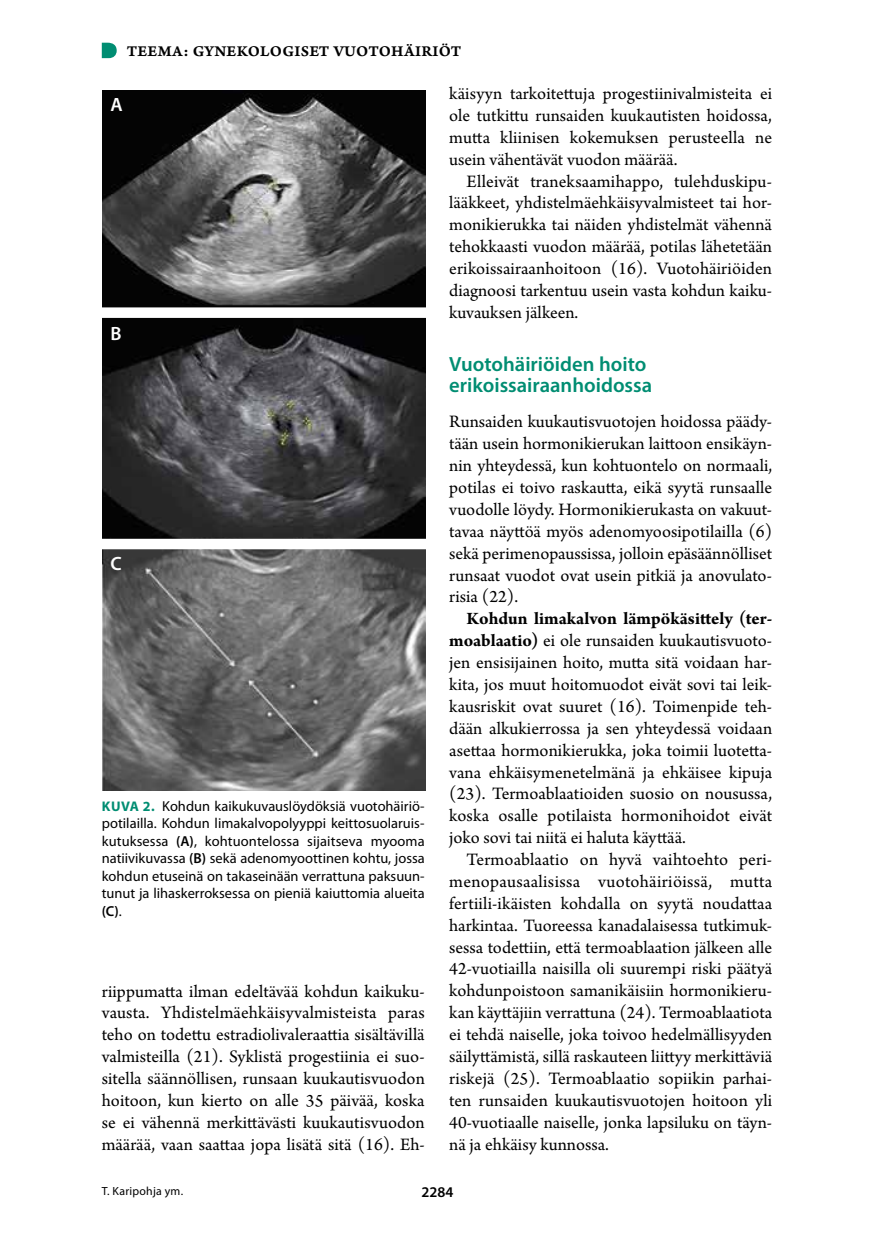
<style>
.page{position:relative;width:874px;height:1241px;background:#fff}
.page>*{position:absolute;margin:0;border:0;box-sizing:border-box;transform-origin:0 0}
.t1{font:600 20.65px/21.9px "Myriad Pro";color:#008d72}
.t2{font:600 19.25px "Myriad Pro";color:#fff}
.t3{font:18.38px/21.9px "Arno Pro";color:#000;text-align:justify}
.t4{font:15.75px "Arno Pro Smbd Caption";letter-spacing:.015em;color:#000}
.t5{font:600 14.88px "Myriad Pro";color:#000}
.t6{font:14.35px/17.5px "Myriad Pro";color:#000;text-align:justify}
.t7{font:11.9px "Myriad Pro";letter-spacing:.02em;color:#000}
.s1{font-weight:700;font-size:14px;color:#008d72}
.s2{font-weight:600}
.s3{font-weight:700}
</style>
<div class="page">
<svg style="left:102px;top:43px;width:15px;height:15px"></svg>
<img style="left:102px;top:91px;width:323px;height:699px">
<div style="left:99px;top:307px;width:330px;height:11px;background:#fff"></div>
<div style="left:99px;top:538px;width:330px;height:11px;background:#fff"></div>
<p class="t4" style="left:127px;top:41px;width:336px">TEEMA: GYNEKOLOGISET VUOTOHÄIRIÖT</p>
<p class="t2" style="left:110px;top:92px;width:14px">A</p>
<p class="t2" style="left:110px;top:321px;width:13px">B</p>
<p class="t2" style="left:110px;top:551px;width:13px">C</p>
<p class="t6" style="left:102px;top:796px;width:324px"><span class="s1">KUVA 2.</span> Kohdun kaikukuvauslöydöksiä vuotohäiriö&shy;potilailla. Kohdun limakalvopolyyppi keittosuolaruis&shy;kutuksessa <span class="s2">(A)</span>, kohtuontelossa sijaitseva myooma natiivikuvassa <span class="s2">(B)</span> sekä adenomyoottinen kohtu, jossa kohdun etuseinä on takaseinään verrattuna paksuun&shy;tunut ja lihaskerroksessa on pieniä kaiuttomia alueita <span class="s2">(C)</span>.</p>
<p class="t3" style="left:102px;top:980px;width:324px">riippumatta ilman edeltävää kohdun kaikuku&shy;vausta. Yhdistelmäehkäisyvalmisteista paras teho on todettu estradiolivaleraattia sisältävillä valmisteilla (21). Syklistä progestiinia ei suo&shy;sitella säännöllisen, runsaan kuukautisvuodon hoitoon, kun kierto on alle 35 päivää, koska se ei vähennä merkittävästi kuukautisvuodon määrää, vaan saattaa jopa lisätä sitä (16). Eh-</p>
<p class="t3" style="left:449px;top:83px;width:324px">käisyyn tarkoitettuja progestiinivalmisteita ei ole tutkittu runsaiden kuukautisten hoidossa, mutta kliinisen kokemuksen perusteella ne usein vähentävät vuodon määrää.</p>
<p class="t3" style="left:449px;top:171px;width:324px;text-indent:17px">Elleivät traneksaamihappo, tulehduskipu&shy;lääkkeet, yhdistelmäehkäisyvalmisteet tai hor&shy;monikierukka tai näiden yhdistelmät vähennä tehokkaasti vuodon määrää, potilas lähetetään erikoissairaanhoitoon (16). Vuotohäiriöiden diagnoosi tarkentuu usein vasta kohdun kaiku&shy;kuvauksen jälkeen.</p>
<p class="t1" style="left:449px;top:352px;width:204px">Vuotohäiriöiden hoito erikoissairaanhoidossa</p>
<p class="t3" style="left:449px;top:412px;width:324px">Runsaiden kuukautisvuotojen hoidossa päädy&shy;tään usein hormonikierukan laittoon ensikäyn&shy;nin yhteydessä, kun kohtuontelo on normaali, potilas ei toivo raskautta, eikä syytä runsaalle vuodolle löydy. Hormonikierukasta on vakuut&shy;tavaa näyttöä myös adenomyoosipotilailla (6) sekä perimenopaussissa, jolloin epäsäännölliset runsaat vuodot ovat usein pitkiä ja anovulato&shy;risia (22).</p>
<p class="t3" style="left:449px;top:608px;width:324px;text-indent:17px"><span class="s3">Kohdun limakalvon lämpökäsittely (ter&shy;moablaatio)</span> ei ole runsaiden kuukautisvuoto&shy;jen ensisijainen hoito, mutta sitä voidaan har&shy;kita, jos muut hoitomuodot eivät sovi tai leik&shy;kausriskit ovat suuret (16). Toimenpide teh&shy;dään alkukierrossa ja sen yhteydessä voidaan asettaa hormonikierukka, joka toimii luotetta&shy;vana ehkäisymenetelmänä ja ehkäisee kipuja (23). Termoablaatioiden suosio on nousussa, koska osalle potilaista hormonihoidot eivät joko sovi tai niitä ei haluta käyttää.</p>
<p class="t3" style="left:449px;top:849px;width:324px;text-indent:17px">Termoablaatio on hyvä vaihtoehto peri&shy;menopausaalisissa vuotohäiriöissä, mutta fertiili-ikäisten kohdalla on syytä noudattaa harkintaa. Tuoreessa kanadalaisessa tutkimuk&shy;sessa todettiin, että termoablaation jälkeen alle 42-vuotiailla naisilla oli suurempi riski päätyä kohdunpoistoon samanikäisiin hormonikieru&shy;kan käyttäjiin verrattuna (24). Termoablaatiota ei tehdä naiselle, joka toivoo hedelmällisyyden säilyttämistä, sillä raskauteen liittyy merkittäviä riskejä (25). Termoablaatio sopiikin parhai&shy;ten runsaiden kuukautisvuotojen hoitoon yli 40-vuotiaalle naiselle, jonka lapsiluku on täyn&shy;nä ja ehkäisy kunnossa.</p>
<p class="t7" style="left:102px;top:1183px;width:83px">T. Karipohja ym.</p>
<p class="t5" style="left:421px;top:1182px;width:33px">2284</p>
</div>
